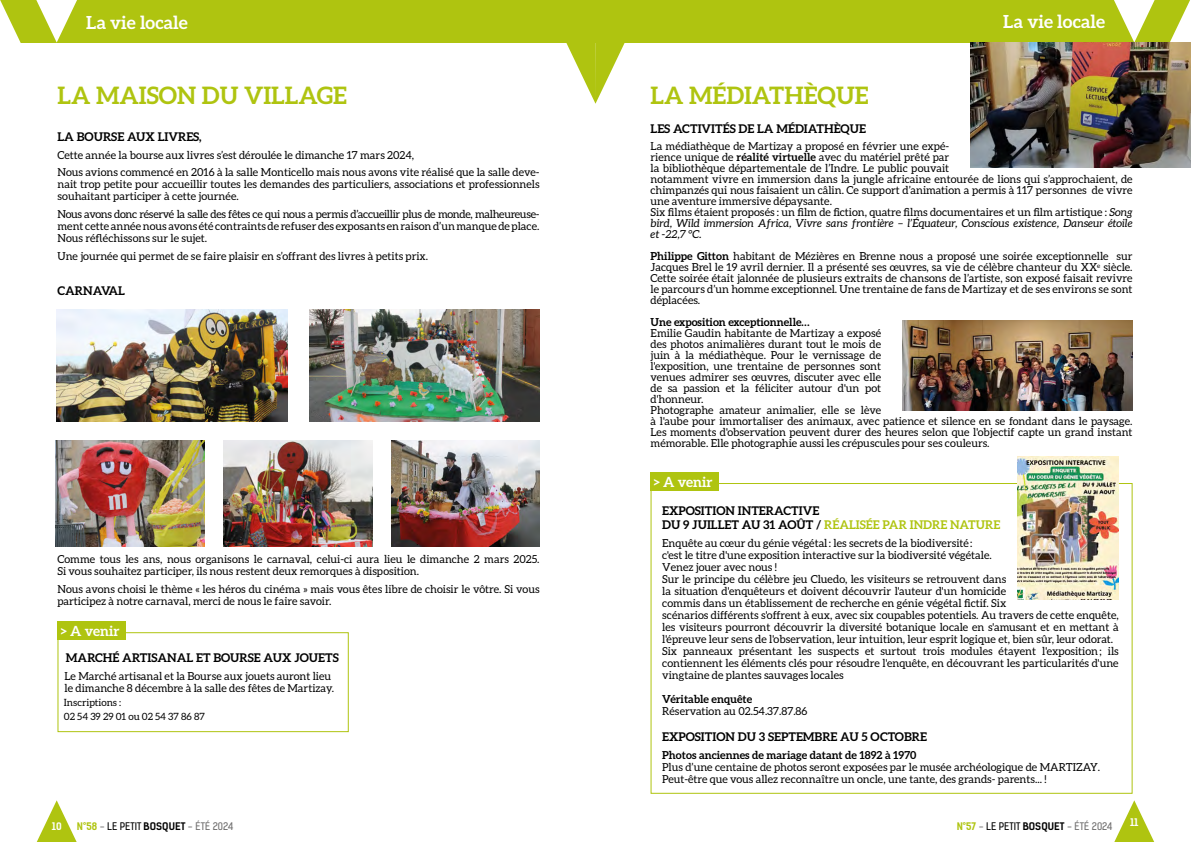
<style>
.page{position:relative;width:1191px;height:842px;background:#fff}
.page>*{position:absolute;margin:0;border:0;box-sizing:border-box;transform-origin:0 0}
.t1{font:700 24px "Aleo";color:#afc410}
.t2{font:700 18px "Aleo";color:#fff}
.t3{font:700 14px "Aleo";color:#fff}
.t4{font:700 12px/14px "Aleo";color:#000}
.t5{font:11px/11px "Aleo";color:#000}
.t6{font:700 11px "Aleo";color:#000}
.t7{font:10px "Kelson Sans";color:#706f6f}
.t8{font:10px/14px "Aleo";color:#000}
.t9{font:700 10px "Kelson Sans";color:#fff}
.s1{font-weight:700}
.s2{font-style:italic}
.s3{color:#afc410}
.s4{font-weight:700;color:#afc410}
.s5{color:#000}
.s6{font-weight:700;color:#000}
</style>
<div class="page">
<svg style="left:36px;top:800px;width:41px;height:42px"></svg>
<svg style="left:1114px;top:800px;width:41px;height:42px"></svg>
<div style="left:0;top:0;width:595px;height:43px;background:#afc410"></div>
<div style="left:595px;top:0;width:596px;height:43px;background:#afc410"></div>
<svg style="left:0;top:0;width:77px;height:43px"></svg>
<svg style="left:1098px;top:0;width:93px;height:43px"></svg>
<div style="left:57px;top:632px;width:292px;height:100px;border:1px solid #afc410"></div>
<img style="left:57px;top:310px;width:230px;height:111px">
<img style="left:309px;top:310px;width:230px;height:111px">
<img style="left:391px;top:441px;width:149px;height:105px">
<img style="left:56px;top:441px;width:148px;height:105px">
<img style="left:223px;top:441px;width:149px;height:105px">
<div style="left:57px;top:622px;width:69px;height:18px;background:#afc410"></div>
<svg style="left:566px;top:43px;width:59px;height:61px"></svg>
<img style="left:1017px;top:457px;width:101px;height:143px">
<div style="left:650px;top:472px;width:69px;height:19px;background:#afc410"></div>
<img style="left:970px;top:43px;width:221px;height:125px">
<img style="left:902px;top:320px;width:230px;height:91px">
<h2 class="t2" style="left:86px;top:12px;width:103px">La vie locale</h2>
<h2 class="t2" style="left:1003px;top:11px;width:103px">La vie locale</h2>
<h1 class="t1" style="left:57px;top:82px;width:291px">LA MAISON DU VILLAGE</h1>
<p class="t4" style="left:57px;top:129px;width:146px">LA BOURSE AUX LIVRES,</p>
<p class="t5" style="left:57px;top:146px;width:483px;line-height:17.7px">Cette année la bourse aux livres s’est déroulée le dimanche 17 mars 2024,<br>Nous avions commencé en 2016 à la salle Monticello mais nous avons vite réalisé que la salle deve-</p>
<p class="t5" style="left:57px;top:178px;width:483px;line-height:12px">nait trop petite pour accueillir toutes les demandes des particuliers, associations et professionnels souhaitant participer à cette journée.</p>
<p class="t5" style="left:57px;top:208px;width:483px;line-height:12px;text-align:justify">Nous avons donc réservé la salle des fêtes ce qui nous a permis d’accueillir plus de monde, malheureuse&shy;ment cette année nous avons été contraints de refuser des exposants en raison d’un manque de place.<br>Nous réfléchissons sur le sujet.</p>
<p class="t5" style="left:57px;top:250px;width:372px">Une journée qui permet de se faire plaisir en s’offrant des livres à petits prix.</p>
<p class="t4" style="left:57px;top:283px;width:69px">CARNAVAL</p>
<p class="t5" style="left:57px;top:553px;width:483px;line-height:12px">Comme tous les ans, nous organisons le carnaval, celui-ci aura lieu le dimanche 2 mars 2025.<br>Si vous souhaitez participer, ils nous restent deux remorques à disposition.</p>
<p class="t5" style="left:57px;top:583px;width:483px;line-height:12px">Nous avons choisi le thème « les héros du cinéma » mais vous êtes libre de choisir le vôtre. Si vous participez à notre carnaval, merci de nous le faire savoir.</p>
<p class="t3" style="left:61px;top:623px;width:60px">&gt; A venir</p>
<p class="t4" style="left:66px;top:650px;width:274px">MARCHÉ ARTISANAL ET BOURSE AUX JOUETS</p>
<p class="t5" style="left:65px;top:670px;width:271px;line-height:12px">Le Marché artisanal et la Bourse aux jouets auront lieu le dimanche 8 décembre à la salle des fêtes de Martizay.</p>
<p class="t8" style="left:64px;top:695px;width:142px">Inscriptions :<br>02 54 39 29 01 ou 02 54 37 86 87</p>
<h1 class="t1" style="left:650px;top:82px;width:220px">LA MÉDIATHÈQUE</h1>
<p class="t4" style="left:650px;top:122px;width:217px">LES ACTIVITÉS DE LA MÉDIATHÈQUE</p>
<p class="t5" style="left:650px;top:141px;width:483px">La médiathèque de Martizay a proposé en février une expé-<br>rience unique de <span class="s1">réalité virtuelle</span> avec du matériel prêté par<br>la bibliothèque départementale de l’Indre. Le public pouvait<br>notamment vivre en immersion dans la jungle africaine entourée de lions qui s’approchaient, de chimpanzés qui nous faisaient un câlin. Ce support d’animation a permis à 117 personnes de vivre une aventure immersive dépaysante.<br>Six films étaient proposés : un film de fiction, quatre films documentaires et un film artistique : <span class="s2">Song bird, Wild immersion Africa, Vivre sans frontière – l’Équateur, Conscious existence, Danseur étoile et -22,7 °C.</span></p>
<p class="t5" style="left:650px;top:251px;width:483px;text-align:justify"><span class="s1">Philippe Gitton</span> habitant de Mézières en Brenne nous a proposé une soirée exceptionnelle sur Jacques Brel le 19 avril dernier. Il a présenté ses œuvres, sa vie de célèbre chanteur du XX<sup>e</sup> siècle.<br>Cette soirée était jalonnée de plusieurs extraits de chansons de l’artiste, son exposé faisait revivre le parcours d’un homme exceptionnel. Une trentaine de fans de Martizay et de ses environs se sont déplacées.</p>
<p class="t6" style="left:650px;top:316px;width:161px">Une exposition exceptionnelle…</p>
<p class="t5" style="left:650px;top:328px;width:483px">Emilie Gaudin habitante de Martizay a exposé<br>des photos animalières durant tout le mois de<br>juin à la médiathèque. Pour le vernissage de<br>l'exposition, une trentaine de personnes sont<br>venues admirer ses œuvres, discuter avec elle<br>de sa passion et la féliciter autour d'un pot<br>d'honneur.<br>Photographe amateur animalier, elle se lève<br>à l'aube pour immortaliser des animaux, avec patience et silence en se fondant dans le paysage.<br>Les moments d'observation peuvent durer des heures selon que l'objectif capte un grand instant mémorable. Elle photographie aussi les crépuscules pour ses couleurs.</p>
<p class="t3" style="left:654px;top:474px;width:60px">&gt; A venir</p>
<p class="t4" style="left:662px;top:503px;width:340px">EXPOSITION INTERACTIVE<br>DU 9 JUILLET AU 31 AOÛT / <span class="s3">RÉALISÉE PAR INDRE NATURE</span></p>
<p class="t5" style="left:662px;top:537px;width:458px;line-height:12px">Enquête au cœur du génie végétal: les secrets de la biodiversité :<br>c'est le titre d'une exposition interactive sur la biodiversité végétale.<br>Venez jouer avec nous !<br>Sur le principe du célèbre jeu Cluedo, les visiteurs se retrouvent dans<br>la situation d'enquêteurs et doivent découvrir l'auteur d'un homicide<br>commis dans un établissement de recherche en génie végétal fictif. Six<br>scénarios différents s'offrent à eux, avec six coupables potentiels. Au travers de cette enquête, les visiteurs pourront découvrir la diversité botanique locale en s'amusant et en mettant à l'épreuve leur sens de l'observation, leur intuition, leur esprit logique et, bien sûr, leur odorat.<br>Six panneaux présentant les suspects et surtout trois modules étayent l'exposition; ils contiennent les éléments clés pour résoudre l'enquête, en découvrant les particularités d'une vingtaine de plantes sauvages locales</p>
<p class="t6" style="left:662px;top:693px;width:92px">Véritable enquête</p>
<p class="t5" style="left:662px;top:705px;width:147px">Réservation au 02.54.37.87.86</p>
<p class="t4" style="left:662px;top:729px;width:266px">EXPOSITION DU 3 SEPTEMBRE AU 5 OCTOBRE</p>
<p class="t6" style="left:662px;top:749px;width:256px">Photos anciennes de mariage datant de 1892 à 1970</p>
<p class="t5" style="left:662px;top:761px;width:439px;line-height:12px">Plus d’une centaine de photos seront exposées par le musée archéologique de MARTIZAY.<br>Peut-être que vous allez reconnaître un oncle, une tante, des grands- parents... !</p>
<p class="t9" style="left:52px;top:820px;width:11px">10</p>
<p class="t9" style="left:1130px;top:816px;width:10px">11</p>
<p class="t7" style="left:77px;top:820px;width:158px"><span class="s4">N°58</span> - <span class="s5">LE PETIT</span> <span class="s6">BOSQUET</span> - ÉTÉ 2024</p>
<p class="t7" style="left:956px;top:820px;width:158px"><span class="s4">N°57</span> - <span class="s5">LE PETIT</span> <span class="s6">BOSQUET</span> - ÉTÉ 2024</p>
</div>
